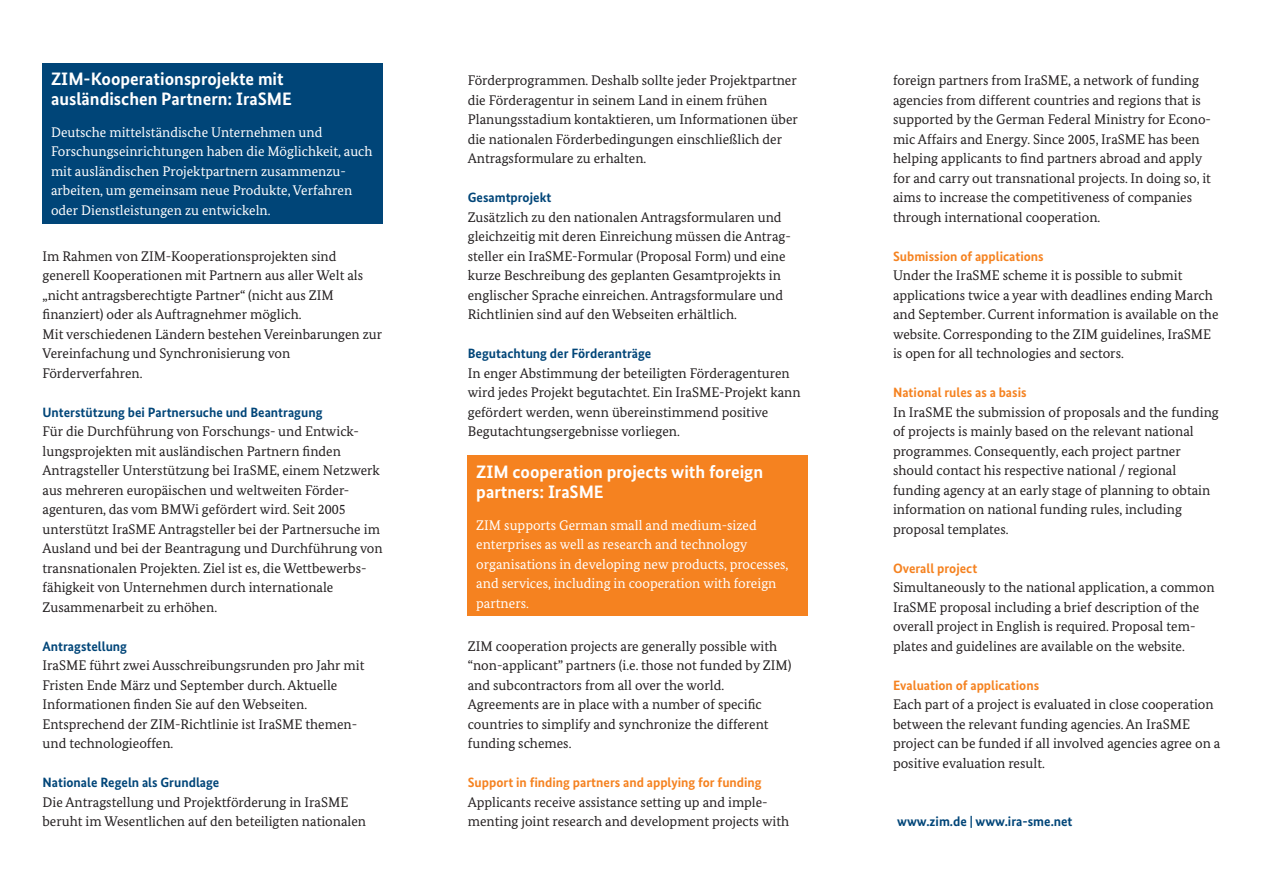
<style>
.page{position:relative;width:1263px;height:893px;background:#fff}
.page>*{position:absolute;margin:0;border:0;box-sizing:border-box;transform-origin:0 0}
.Headline_H3_Innen{font:700 18px/19.5px "Bundes Sans";color:#fff}
.Copytext{font:13.95px/19.5px "Bundes Serif";color:#231f20}
.Copytext_Kasten{font:13.95px/19.5px "Bundes Serif";color:#fff}
.Headline_H4{font:700 13.5px "Bundes Sans";color:#004578}
.Headline_H4-2{font:700 13.5px "Bundes Sans";color:#f58220}
.Copytext-2{font:700 13.5px "Bundes Sans";color:#f58220}
</style>
<div class="page">
<div style="left:43px;top:63px;width:340px;height:160px;background:#004578"></div>
<div style="left:468px;top:456px;width:340px;height:160px;background:#f58220"></div>
<p class="Headline_H3_Innen" style="left:51px;top:69px;width:242px">ZIM-Kooperationsprojekte mit ausländischen Partnern: IraSME</p>
<p class="Copytext_Kasten" style="left:51px;top:122px;width:323px">Deutsche mittelständische Unternehmen und Forschungseinrichtungen haben die Möglichkeit, auch mit ausländischen Projektpartnern zusammenzu&shy;arbeiten, um gemeinsam neue Produkte, Verfahren oder Dienstleistungen zu entwickeln.</p>
<p class="Copytext" style="left:43px;top:246px;width:341px">Im Rahmen von ZIM-Kooperationsprojekten sind generell Kooperationen mit Partnern aus aller Welt als „nicht antragsberechtigte Partner“ (nicht aus ZIM finanziert) oder als Auftragnehmer möglich.<br>Mit verschiedenen Ländern bestehen Vereinbarungen zur Vereinfachung und Synchronisierung von Förderverfahren.</p>
<p class="Headline_H4" style="left:43px;top:404px;width:281px">Unterstützung bei Partnersuche und Beantragung</p>
<p class="Copytext" style="left:43px;top:421px;width:342px">Für die Durchführung von Forschungs- und Entwick&shy;lungsprojekten mit ausländischen Partnern finden Antragsteller Unterstützung bei IraSME, einem Netzwerk aus mehreren europäischen und weltweiten Förder&shy;agenturen, das vom BMWi gefördert wird. Seit 2005 unterstützt IraSME Antragsteller bei der Partnersuche im Ausland und bei der Beantragung und Durchführung von transnationalen Projekten. Ziel ist es, die Wettbewerbs&shy;fähigkeit von Unternehmen durch internationale Zusammenarbeit zu erhöhen.</p>
<p class="Headline_H4" style="left:43px;top:638px;width:86px">Antragstellung</p>
<p class="Copytext" style="left:43px;top:655px;width:324px">IraSME führt zwei Ausschreibungsrunden pro Jahr mit Fristen Ende März und September durch. Aktuelle Informationen finden Sie auf den Webseiten.<br>Entsprechend der ZIM-Richtlinie ist IraSME themen&shy;und technologieoffen.</p>
<p class="Headline_H4" style="left:43px;top:774px;width:178px">Nationale Regeln als Grundlage</p>
<p class="Copytext" style="left:43px;top:792px;width:325px">Die Antragstellung und Projektförderung in IraSME beruht im Wesentlichen auf den beteiligten nationalen</p>
<p class="Copytext" style="left:468px;top:70px;width:332px">Förderprogrammen. Deshalb sollte jeder Projektpartner die Förderagentur in seinem Land in einem frühen Planungsstadium kontaktieren, um Informationen über die nationalen Förderbedingungen einschließlich der Antragsformulare zu erhalten.</p>
<p class="Headline_H4" style="left:468px;top:189px;width:85px">Gesamtprojekt</p>
<p class="Copytext" style="left:468px;top:207px;width:325px">Zusätzlich zu den nationalen Antragsformularen und gleichzeitig mit deren Einreichung müssen die Antrag&shy;steller ein IraSME-Formular (Proposal Form) und eine kurze Beschreibung des geplanten Gesamtprojekts in englischer Sprache einreichen. Antragsformulare und Richtlinien sind auf den Webseiten erhältlich.</p>
<p class="Headline_H4" style="left:468px;top:345px;width:185px">Begutachtung der Förderanträge</p>
<p class="Copytext" style="left:468px;top:363px;width:334px">In enger Abstimmung der beteiligten Förderagenturen wird jedes Projekt begutachtet. Ein IraSME-Projekt kann gefördert werden, wenn übereinstimmend positive Begutachtungsergebnisse vorliegen.</p>
<p class="Headline_H3_Innen" style="left:476px;top:462px;width:288px">ZIM cooperation projects with foreign partners: IraSME</p>
<p class="Copytext_Kasten" style="left:476px;top:515px;width:314px">ZIM supports German small and medium-sized enterprises as well as research and technology organisations in developing new products, processes, and services, including in cooperation with foreign partners.</p>
<p class="Copytext" style="left:468px;top:636px;width:325px">ZIM cooperation projects are generally possible with “non-applicant” partners (i.e. those not funded by ZIM) and subcontractors from all over the world.<br>Agreements are in place with a number of specific countries to simplify and synchronize the different funding schemes.</p>
<p class="Headline_H4-2" style="left:468px;top:774px;width:295px">Support in finding partners and applying for funding</p>
<p class="Copytext" style="left:468px;top:792px;width:323px">Applicants receive assistance setting up and imple&shy;menting joint research and development projects with</p>
<p class="Copytext" style="left:893px;top:70px;width:320px">foreign partners from IraSME, a network of funding agencies from different countries and regions that is supported by the German Federal Ministry for Econo&shy;mic Affairs and Energy. Since 2005, IraSME has been helping applicants to find partners abroad and apply for and carry out transnational projects. In doing so, it aims to increase the competitiveness of companies through international cooperation.</p>
<p class="Copytext-2" style="left:893px;top:248px;width:152px">Submission of applications</p>
<p class="Copytext" style="left:893px;top:265px;width:327px">Under the IraSME scheme it is possible to submit applications twice a year with deadlines ending March and September. Current information is available on the website. Corresponding to the ZIM guidelines, IraSME is open for all technologies and sectors.</p>
<p class="Headline_H4-2" style="left:893px;top:384px;width:135px">National rules as a basis</p>
<p class="Copytext" style="left:893px;top:402px;width:327px">In IraSME the submission of proposals and the funding of projects is mainly based on the relevant national programmes. Consequently, each project partner should contact his respective national / regional funding agency at an early stage of planning to obtain information on national funding rules, including proposal templates.</p>
<p class="Headline_H4-2" style="left:893px;top:560px;width:86px">Overall project</p>
<p class="Copytext" style="left:893px;top:577px;width:323px">Simultaneously to the national application, a common IraSME proposal including a brief description of the overall project in English is required. Proposal tem&shy;plates and guidelines are available on the website.</p>
<p class="Headline_H4-2" style="left:893px;top:677px;width:148px">Evaluation of applications</p>
<p class="Copytext" style="left:893px;top:694px;width:329px">Each part of a project is evaluated in close cooperation between the relevant funding agencies. An IraSME project can be funded if all involved agencies agree on a positive evaluation result.</p>
<p class="Headline_H4" style="left:897px;top:813px;width:177px">www.zim.de | www.ira-sme.net</p>
</div>
